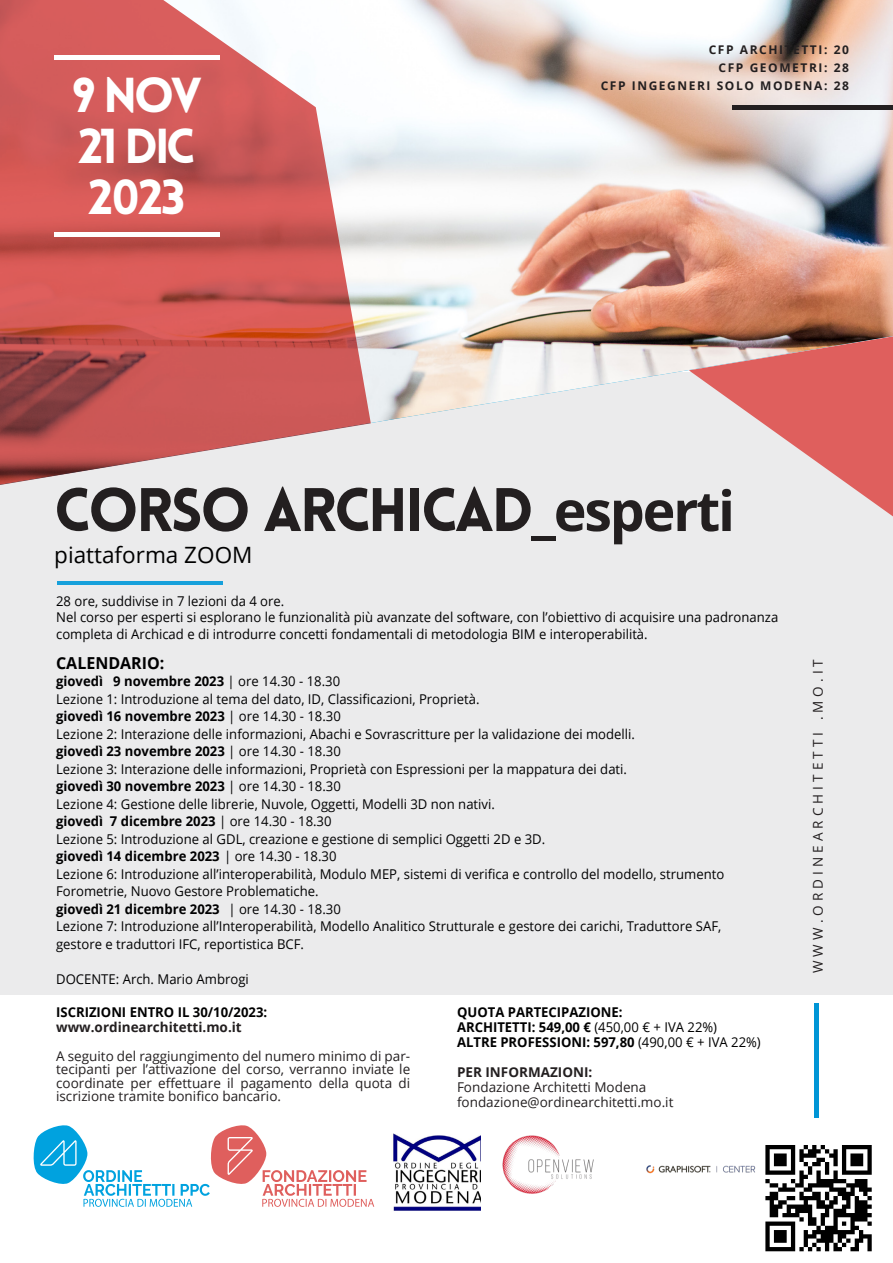
<style>
.page{position:relative;width:893px;height:1263px;background:#fff}
.page>*{position:absolute;margin:0;border:0;box-sizing:border-box;transform-origin:0 0}
.t1{font:900 60px "Lovelo";letter-spacing:-.04em;color:#231f20}
.Data{font:900 48px "Lovelo";letter-spacing:-.07em;color:#fff}
.t2{font:22.5px "Open Sans";color:#000}
.box-_Paragrafo{font:700 16.5px "Open Sans";color:#000001}
.box-_Paragrafo-2{font:13.5px/16.5px "Open Sans";color:#000001}
.box-_Paragrafo-3{font:700 13.5px "Open Sans";color:#000001}
.box-_Paragrafo-4{font:13.5px/13.5px "Open Sans";color:#231f20;text-align:justify}
.box_-_Titolo{font:700 13.5px "Open Sans";color:#000001}
.box-_Paragrafo-5{font:700 13.5px "Open Sans";color:#231f20}
.box-_Paragrafo-6{font:13.5px "Open Sans";letter-spacing:.3em;color:#231f20}
.t3{font:700 12px "Open Sans";letter-spacing:.13em;color:#231f20}
.s1{font-family:"Open Sans";font-weight:700}
.s2{font-family:"Open Sans";font-weight:700;font-size:55.5px}
.s3{font-weight:400}
</style>
<div class="page">
<div style="left:0;top:372px;width:893px;height:623px;background:#ebebec"></div>
<svg style="left:765px;top:1145px;width:107px;height:106px"></svg>
<div style="left:814px;top:1003px;width:5px;height:114px;background:#0095d6"></div>
<svg style="left:33px;top:1125px;width:341px;height:82px"></svg>
<img style="left:392px;top:1133px;width:88px;height:78px">
<img style="left:502px;top:1135px;width:254px;height:59px">
<img style="left:371px;top:0;width:522px;height:423px">
<svg style="left:689px;top:336px;width:204px;height:180px"></svg>
<svg style="left:0;top:0;width:371px;height:485px;fill:#d45b59"></svg>
<hr style="left:57px;top:581px;width:166px;height:4px;background:#16a0db">
<hr style="left:732px;top:105px;width:161px;height:4px;background:#231f20">
<hr style="left:54px;top:55px;width:165px;height:4px;background:#fff">
<hr style="left:54px;top:233px;width:165px;height:4px;background:#fff">
<p class="Data" style="left:72px;top:66px;width:131px">9 NOV</p>
<p class="Data" style="left:78px;top:117px;width:118px">21 DIC</p>
<p class="Data" style="left:88px;top:168px;width:98px">2023</p>
<p class="t3" style="left:709px;top:41px;width:142px">CFP ARCHITETTI: 20</p>
<p class="t3" style="left:719px;top:59px;width:132px">CFP GEOMETRI: 28</p>
<p class="t3" style="left:601px;top:77px;width:250px">CFP INGEGNERI SOLO MODENA: 28</p>
<p class="t1" style="left:54px;top:472px;width:682px">CORSO ARCHICAD<span class="s1">_</span><span class="s2">esperti</span></p>
<p class="t2" style="left:54px;top:539px;width:200px">piattaforma ZOOM</p>
<p class="box-_Paragrafo-2" style="left:56px;top:592px;width:230px">28 ore, suddivise in 7 lezioni da 4 ore.</p>
<p class="box-_Paragrafo-2" style="left:56px;top:609px;width:724px">Nel corso per esperti si esplorano le funzionalità più avanzate del software, con l’obiettivo di acquisire una padronanza completa di Archicad e di introdurre concetti fondamentali di metodologia BIM e interoperabilità.</p>
<p class="box-_Paragrafo" style="left:56px;top:651px;width:110px">CALENDARIO:</p>
<p class="box-_Paragrafo-3" style="left:56px;top:672px;width:286px">giovedì 9 novembre 2023 <span class="s3">| ore 14.30 - 18.30</span></p>
<p class="box-_Paragrafo-2" style="left:56px;top:690px;width:425px">Lezione 1: Introduzione al tema del dato, ID, Classificazioni, Proprietà.</p>
<p class="box-_Paragrafo-3" style="left:56px;top:707px;width:286px">giovedì 16 novembre 2023 <span class="s3">| ore 14.30 - 18.30</span></p>
<p class="box-_Paragrafo-2" style="left:56px;top:725px;width:580px">Lezione 2: Interazione delle informazioni, Abachi e Sovrascritture per la validazione dei modelli.</p>
<p class="box-_Paragrafo-3" style="left:56px;top:742px;width:286px">giovedì 23 novembre 2023 <span class="s3">| ore 14.30 - 18.30</span></p>
<p class="box-_Paragrafo-2" style="left:56px;top:760px;width:572px">Lezione 3: Interazione delle informazioni, Proprietà con Espressioni per la mappatura dei dati.</p>
<p class="box-_Paragrafo-3" style="left:56px;top:777px;width:286px">giovedì 30 novembre 2023 <span class="s3">| ore 14.30 - 18.30</span></p>
<p class="box-_Paragrafo-2" style="left:56px;top:795px;width:440px">Lezione 4: Gestione delle librerie, Nuvole, Oggetti, Modelli 3D non nativi.</p>
<p class="box-_Paragrafo-3" style="left:56px;top:812px;width:277px">giovedì 7 dicembre 2023 <span class="s3">| ore 14.30 - 18.30</span></p>
<p class="box-_Paragrafo-2" style="left:56px;top:830px;width:491px">Lezione 5: Introduzione al GDL, creazione e gestione di semplici Oggetti 2D e 3D.</p>
<p class="box-_Paragrafo-3" style="left:56px;top:847px;width:282px">giovedì 14 dicembre 2023 <span class="s3">| ore 14.30 - 18.30</span></p>
<p class="box-_Paragrafo-2" style="left:56px;top:865px;width:670px">Lezione 6: Introduzione all’interoperabilità, Modulo MEP, sistemi di verifica e controllo del modello, strumento</p>
<p class="box-_Paragrafo-2" style="left:56px;top:883px;width:264px">Forometrie, Nuovo Gestore Problematiche.</p>
<p class="box-_Paragrafo-3" style="left:56px;top:899px;width:286px">giovedì 21 dicembre 2023 <span class="s3">| ore 14.30 - 18.30</span></p>
<p class="box-_Paragrafo-2" style="left:56px;top:918px;width:667px">Lezione 7: Introduzione all’Interoperabilità, Modello Analitico Strutturale e gestore dei carichi, Traduttore SAF,</p>
<p class="box-_Paragrafo-2" style="left:56px;top:935px;width:249px">gestore e traduttori IFC, reportistica BCF.</p>
<p class="box-_Paragrafo-2" style="left:56px;top:970px;width:194px">DOCENTE: Arch. Mario Ambrogi</p>
<p class="box_-_Titolo" style="left:56px;top:1003px;width:213px">ISCRIZIONI ENTRO IL 30/10/2023:</p>
<p class="box-_Paragrafo-5" style="left:56px;top:1018px;width:187px">www.ordinearchitetti.mo.it</p>
<p class="box-_Paragrafo-4" style="left:56px;top:1049px;width:356px">A seguito del raggiungimento del numero minimo di par&shy;tecipanti per l’attivazione del corso, verranno inviate le coordinate per effettuare il pagamento della quota di iscrizione tramite bonifico bancario.</p>
<p class="box-_Paragrafo-3" style="left:457px;top:1003px;width:167px">QUOTA PARTECIPAZIONE:</p>
<p class="box_-_Titolo" style="left:457px;top:1018px;width:262px">ARCHITETTI: 549,00 € <span class="s3">(450,00 € + IVA 22%)</span></p>
<p class="box-_Paragrafo-3" style="left:457px;top:1033px;width:305px">ALTRE PROFESSIONI: 597,80 <span class="s3">(490,00 € + IVA 22%)</span></p>
<p class="box-_Paragrafo-5" style="left:457px;top:1063px;width:137px">PER INFORMAZIONI:</p>
<p class="box-_Paragrafo-4" style="left:457px;top:1080px;width:191px">Fondazione Architetti Modena</p>
<p class="box-_Paragrafo-4" style="left:457px;top:1095px;width:218px">fondazione@ordinearchitetti.mo.it</p>
<p class="box-_Paragrafo-6" style="left:809px;top:973px;width:315px;rotate:-90deg">WWW.ORDINEARCHITETTI .MO.IT</p>
</div>
